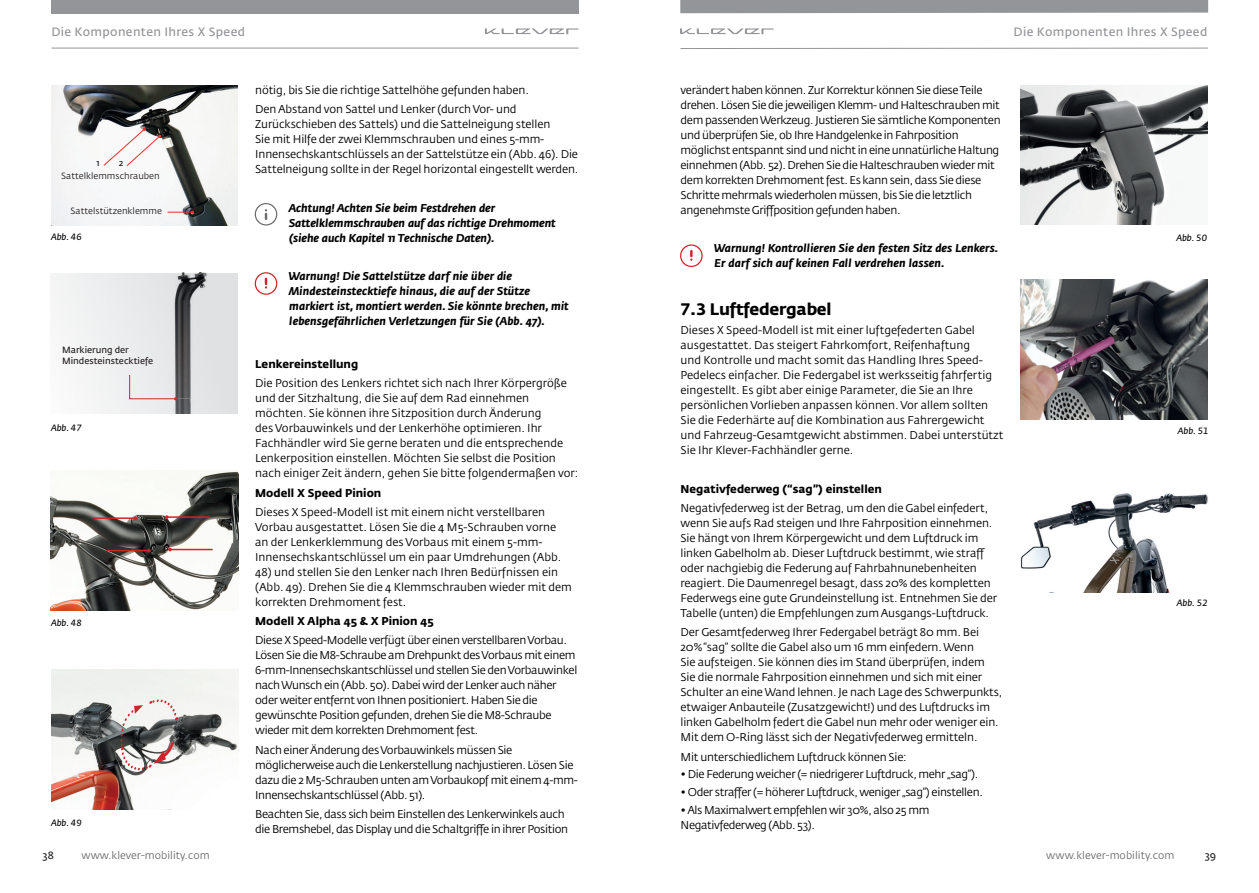
<style>
.page{position:relative;width:1259px;height:893px;background:#fff}
.page>*{position:absolute;margin:0;border:0;box-sizing:border-box;transform-origin:0 0}
.t1{font:700 16.5px "Fedra Sans Std";letter-spacing:-.01em;color:#000001}
.t2{font:12px "Fedra Sans Std";letter-spacing:.03em;color:#939598}
.t3{font:11.25px/15px "Fedra Sans Std";letter-spacing:-.01em;color:#000001}
.t4{font:11.25px/15px "Fedra Sans Std";letter-spacing:-.03em;color:#000001}
.t5{font:italic 700 11.25px/15px "Fedra Sans Std";letter-spacing:.01em;color:#000001}
.t6{font:700 11.25px "Fedra Sans Std";color:#000001}
.t7{font:10.5px "Fedra Sans Std";color:#6c6d70}
.t8{font:10.5px "Fedra Sans Std";color:#231f20}
.t9{font:italic 9px "Fedra Sans Std";color:#000001}
.t10{font:9px "Fedra Sans Std";color:#231f20}
.t11{font:9px/10.5px "Fedra Sans Std";color:#231f20}
</style>
<div class="page">
<svg style="left:680px;top:47px;width:528px;height:2px"></svg>
<hr style="left:52px;top:48px;width:526px;height:1px;background:#939598">
<div style="left:680px;top:0;width:528px;height:13px;background:#939598"></div>
<div style="left:51px;top:0;width:527px;height:13px;background:#939598"></div>
<svg style="left:680px;top:28px;width:93px;height:6px"></svg>
<svg style="left:485px;top:28px;width:93px;height:6px"></svg>
<img style="left:1020px;top:493px;width:188px;height:99px">
<img style="left:52px;top:85px;width:185px;height:140px">
<svg style="left:167px;top:211px;width:27px;height:3px"></svg>
<svg style="left:103px;top:128px;width:58px;height:39px"></svg>
<div style="left:51px;top:273px;width:187px;height:140px;background:#f3f3f4"></div>
<img style="left:118px;top:273px;width:120px;height:140px">
<svg style="left:129px;top:374px;width:48px;height:26px"></svg>
<img style="left:1020px;top:280px;width:187px;height:139px">
<img style="left:1020px;top:85px;width:188px;height:140px">
<img style="left:51px;top:470px;width:187px;height:140px">
<hr style="left:170px;top:549px;width:43px;height:1px;background:#d1232a">
<hr style="left:106px;top:550px;width:43px;height:1px;background:#d1232a">
<hr style="left:167px;top:516px;width:42px;height:2px;background:#d1232a">
<svg style="left:165px;top:515px;width:4px;height:4px"></svg>
<hr style="left:93px;top:517px;width:43px;height:2px;background:#d1232a">
<img style="left:51px;top:670px;width:187px;height:139px">
<svg style="left:255px;top:203px;width:22px;height:23px"></svg>
<svg style="left:255px;top:272px;width:22px;height:23px"></svg>
<svg style="left:680px;top:244px;width:22px;height:23px"></svg>
<svg style="left:116px;top:688px;width:62px;height:95px"></svg>
<p class="t2" style="left:51px;top:24px;width:195px">Die Komponenten Ihres X Speed</p>
<p class="t2" style="left:1013px;top:24px;width:195px">Die Komponenten Ihres X Speed</p>
<p class="t3" style="left:255px;top:80px;width:275px;line-height:19.2px">nötig, bis Sie die richtige Sattelhöhe gefunden haben.<br>Den Abstand von Sattel und Lenker (durch Vor- und</p>
<p class="t3" style="left:255px;top:117px;width:325px">Zurückschieben des Sattels) und die Sattelneigung stellen<br>Sie mit Hilfe der zwei Klemmschrauben und eines 5-mm-Innensechskantschlüssels an der Sattelstütze ein (Abb. 46). Die Sattelneigung sollte in der Regel horizontal eingestellt werden.</p>
<p class="t5" style="left:289px;top:200px;width:268px">Achtung! Achten Sie beim Festdrehen der<br>Sattelklemmschrauben auf das richtige Drehmoment (siehe auch Kapitel 11 Technische Daten).</p>
<p class="t5" style="left:289px;top:269px;width:281px">Warnung! Die Sattelstütze darf nie über die Mindesteinstecktiefe hinaus, die auf der Stütze markiert ist, montiert werden. Sie könnte brechen, mit lebensgefährlichen Verletzungen für Sie (Abb. 47).</p>
<p class="t6" style="left:255px;top:357px;width:105px">Lenkereinstellung</p>
<p class="t3" style="left:255px;top:376px;width:325px">Die Position des Lenkers richtet sich nach Ihrer Körpergröße und der Sitzhaltung, die Sie auf dem Rad einnehmen möchten. Sie können ihre Sitzposition durch Änderung<br>des Vorbauwinkels und der Lenkerhöhe optimieren. Ihr Fachhändler wird Sie gerne beraten und die entsprechende Lenkerposition einstellen. Möchten Sie selbst die Position nach einiger Zeit ändern, gehen Sie bitte folgendermaßen vor:</p>
<p class="t6" style="left:255px;top:486px;width:128px">Modell X Speed Pinion</p>
<p class="t3" style="left:255px;top:504px;width:308px">Dieses X Speed-Modell ist mit einem nicht verstellbaren Vorbau ausgestattet. Lösen Sie die 4 M5-Schrauben vorne an der Lenkerklemmung des Vorbaus mit einem 5-mm-Innensechskantschlüssel um ein paar Umdrehungen (Abb.</p>
<p class="t3" style="left:255px;top:564px;width:318px">48) und stellen Sie den Lenker nach Ihren Bedürfnissen ein (Abb. 49). Drehen Sie die 4 Klemmschrauben wieder mit dem korrekten Drehmoment fest.</p>
<p class="t6" style="left:255px;top:614px;width:180px">Modell X Alpha 45 &amp; X Pinion 45</p>
<p class="t4" style="left:255px;top:633px;width:324px">Diese X Speed-Modelle verfügt über einen verstellbaren Vorbau.<br>Lösen Sie die M8-Schraube am Drehpunkt des Vorbaus mit einem 6-mm-Innensechskantschlüssel und stellen Sie den Vorbauwinkel nach Wunsch ein (Abb. 50). Dabei wird der Lenker auch näher oder weiter entfernt von Ihnen positioniert. Haben Sie die gewünschte Position gefunden, drehen Sie die M8-Schraube wieder mit dem korrekten Drehmoment fest.</p>
<p class="t4" style="left:255px;top:742px;width:324px">Nach einer Änderung des Vorbauwinkels müssen Sie möglicherweise auch die Lenkerstellung nachjustieren. Lösen Sie dazu die 2 M5-Schrauben unten am Vorbaukopf mit einem 4-mm-Innensechskantschlüssel (Abb. 51).</p>
<p class="t4" style="left:255px;top:807px;width:314px">Beachten Sie, dass sich beim Einstellen des Lenkerwinkels auch die Bremshebel, das Display und die Schaltgriffe in ihrer Position</p>
<p class="t4" style="left:680px;top:82px;width:322px">verändert haben können. Zur Korrektur können Sie diese Teile drehen. Lösen Sie die jeweiligen Klemm- und Halteschrauben mit dem passenden Werkzeug. Justieren Sie sämtliche Komponenten und überprüfen Sie, ob Ihre Handgelenke in Fahrposition möglichst entspannt sind und nicht in eine unnatürliche Haltung einnehmen (Abb. 52). Drehen Sie die Halteschrauben wieder mit dem korrekten Drehmoment fest. Es kann sein, dass Sie diese Schritte mehrmals wiederholen müssen, bis Sie die letztlich angenehmste Griffposition gefunden haben.</p>
<p class="t5" style="left:714px;top:241px;width:285px">Warnung! Kontrollieren Sie den festen Sitz des Lenkers.<br>Er darf sich auf keinen Fall verdrehen lassen.</p>
<h1 class="t1" style="left:680px;top:299px;width:152px">7.3 Luftfedergabel</h1>
<p class="t3" style="left:680px;top:323px;width:324px">Dieses X Speed-Modell ist mit einer luftgefederten Gabel ausgestattet. Das steigert Fahrkomfort, Reifenhaftung<br>und Kontrolle und macht somit das Handling Ihres Speed-Pedelecs einfacher. Die Federgabel ist werksseitig fahrfertig eingestellt. Es gibt aber einige Parameter, die Sie an Ihre persönlichen Vorlieben anpassen können. Vor allem sollten Sie die Federhärte auf die Kombination aus Fahrergewicht und Fahrzeug-Gesamtgewicht abstimmen. Dabei unterstützt Sie Ihr Klever-Fachhändler gerne.</p>
<p class="t6" style="left:680px;top:482px;width:203px">Negativfederweg (“sag”) einstellen</p>
<p class="t3" style="left:680px;top:501px;width:318px">Negativfederweg ist der Betrag, um den die Gabel einfedert, wenn Sie aufs Rad steigen und Ihre Fahrposition einnehmen.<br>Sie hängt von Ihrem Körpergewicht und dem Luftdruck im linken Gabelholm ab. Dieser Luftdruck bestimmt, wie straff oder nachgiebig die Federung auf Fahrbahnunebenheiten reagiert. Die Daumenregel besagt, dass 20% des kompletten Federwegs eine gute Grundeinstellung ist. Entnehmen Sie der Tabelle (unten) die Empfehlungen zum Ausgangs-Luftdruck.</p>
<p class="t3" style="left:680px;top:625px;width:323px">Der Gesamtfederweg Ihrer Federgabel beträgt 80 mm. Bei 20% “sag” sollte die Gabel also um 16 mm einfedern. Wenn<br>Sie aufsteigen. Sie können dies im Stand überprüfen, indem Sie die normale Fahrposition einnehmen und sich mit einer Schulter an eine Wand lehnen. Je nach Lage des Schwerpunkts, etwaiger Anbauteile (Zusatzgewicht!) und des Luftdrucks im linken Gabelholm federt die Gabel nun mehr oder weniger ein.<br>Mit dem O-Ring lässt sich der Negativfederweg ermitteln.</p>
<p class="t3" style="left:680px;top:749px;width:228px">Mit unterschiedlichem Luftdruck können Sie:</p>
<p class="t4" style="left:680px;top:767px;width:299px">• Die Federung weicher (= niedrigerer Luftdruck, mehr „sag“).</p>
<p class="t4" style="left:680px;top:785px;width:304px">• Oder straffer (= höherer Luftdruck, weniger „sag“) einstellen.</p>
<p class="t4" style="left:680px;top:802px;width:250px">• Als Maximalwert empfehlen wir 30%, also 25 mm<br>Negativfederweg (Abb. 53).</p>
<p class="t11" style="left:97px;top:158px;width:5px">1</p>
<p class="t11" style="left:119px;top:157px;width:6px">2</p>
<p class="t10" style="left:61px;top:171px;width:100px">Sattelklemmschrauben</p>
<p class="t10" style="left:71px;top:205px;width:93px">Sattelstützenklemme</p>
<p class="t9" style="left:51px;top:231px;width:32px">Abb. 46</p>
<p class="t9" style="left:1176px;top:232px;width:32px">Abb. 50</p>
<p class="t11" style="left:62px;top:345px;width:93px">Markierung der<br>Mindesteinstecktiefe</p>
<p class="t9" style="left:51px;top:422px;width:32px">Abb. 47</p>
<p class="t9" style="left:1178px;top:425px;width:32px">Abb. 51</p>
<p class="t9" style="left:1176px;top:597px;width:32px">Abb. 52</p>
<p class="t9" style="left:51px;top:617px;width:32px">Abb. 48</p>
<p class="t9" style="left:51px;top:817px;width:32px">Abb. 49</p>
<p class="t8" style="left:43px;top:848px;width:13px">38</p>
<p class="t7" style="left:81px;top:848px;width:130px">www.klever-mobility.com</p>
<p class="t7" style="left:1046px;top:848px;width:130px">www.klever-mobility.com</p>
<p class="t8" style="left:1204px;top:848px;width:13px">39</p>
</div>
